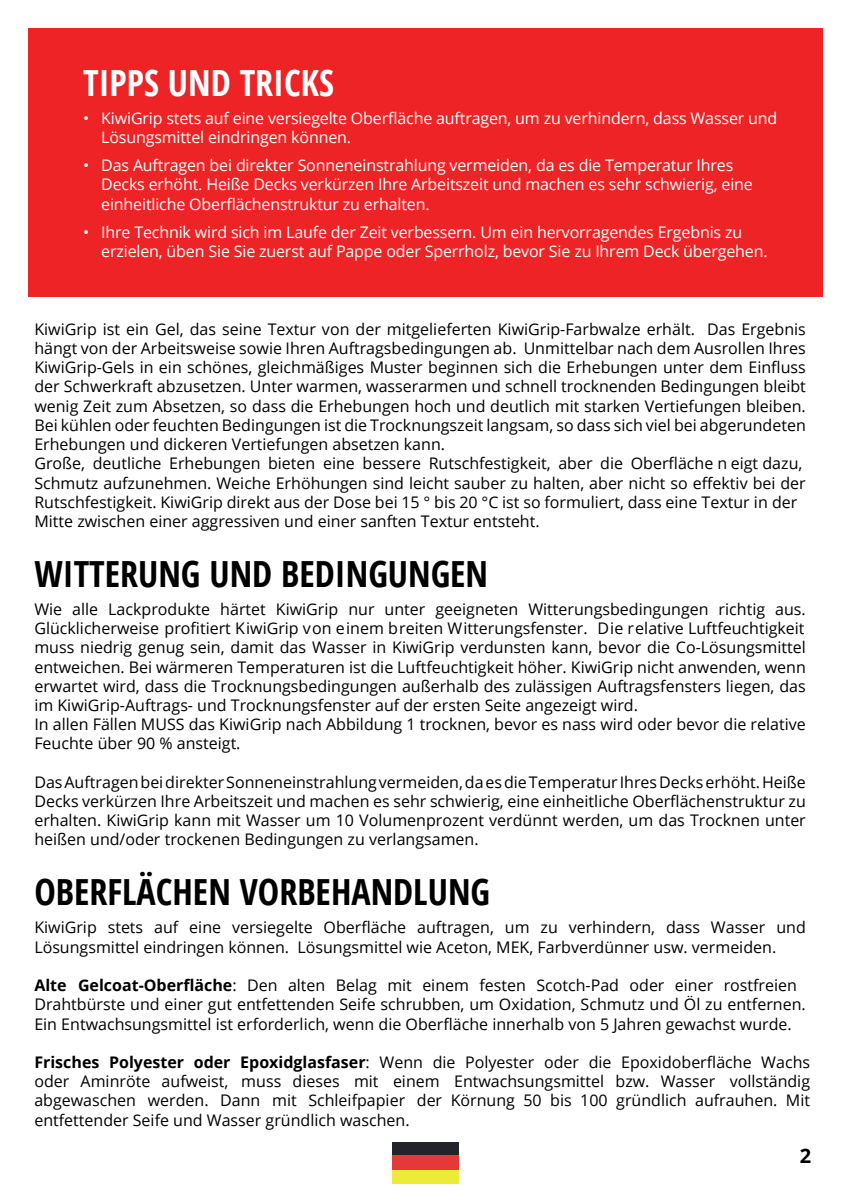
<style>
.page{position:relative;width:851px;height:1191px;background:#fff}
.page>*{position:absolute;margin:0;border:0;box-sizing:border-box;transform-origin:0 0}
.t1{font:700 condensed 36px "Open Sans";color:#000}
.t2{font:700 condensed 36px "Open Sans";color:#fff}
.t3{font:700 20px "Open Sans";color:#000}
.t4{font:16px/19.2px "Open Sans";color:#000}
.t5{font:16px/19.2px "Open Sans";letter-spacing:-.01em;color:#fff}
.s1{font-weight:700}
</style>
<div class="page">
<div style="left:28px;top:28px;width:794px;height:269px;background:#ee2325"></div>
<div style="left:392px;top:1141px;width:66px;height:42px;background:#232429"></div>
<div style="left:392px;top:1162px;width:66px;height:21px;background:#eeea39"></div>
<div style="left:392px;top:1155px;width:66px;height:14px;background:#e53938"></div>
<h1 class="t2" style="left:83px;top:58px;width:252px">TIPPS UND TRICKS</h1>
<p class="t5" style="left:101px;top:108px;width:677px;text-indent:-18px">• KiwiGrip stets auf eine versiegelte Oberfläche auftragen, um zu verhindern, dass Wasser und<br>Lösungsmittel eindringen können.</p>
<p class="t5" style="left:101px;top:155px;width:653px;text-indent:-18px">• Das Auftragen bei direkter Sonneneinstrahlung vermeiden, da es die Temperatur Ihres<br>Decks erhöht. Heiße Decks verkürzen Ihre Arbeitszeit und machen es sehr schwierig, eine einheitliche Oberflächenstruktur zu erhalten.</p>
<p class="t5" style="left:101px;top:222px;width:667px;text-indent:-18px">• Ihre Technik wird sich im Laufe der Zeit verbessern. Um ein hervorragendes Ergebnis zu erzielen, üben Sie Sie zuerst auf Pappe oder Sperrholz, bevor Sie zu Ihrem Deck übergehen.</p>
<p class="t4" style="left:34px;top:319px;width:772px">KiwiGrip ist ein Gel, das seine Textur von der mitgelieferten KiwiGrip-Farbwalze erhält. Das Ergebnis hängt von der Arbeitsweise sowie Ihren Auftragsbedingungen ab. Unmittelbar nach dem Ausrollen Ihres KiwiGrip-Gels in ein schönes, gleichmäßiges Muster beginnen sich die Erhebungen unter dem Einfluss der Schwerkraft abzusetzen. Unter warmen, wasserarmen und schnell trocknenden Bedingungen bleibt wenig Zeit zum Absetzen, so dass die Erhebungen hoch und deutlich mit starken Vertiefungen bleiben.<br>Bei kühlen oder feuchten Bedingungen ist die Trocknungszeit langsam, so dass sich viel bei abgerundeten Erhebungen und dickeren Vertiefungen absetzen kann.<br>Große, deutliche Erhebungen bieten eine bessere Rutschfestigkeit, aber die Oberfläche n eigt dazu, Schmutz aufzunehmen. Weiche Erhöhungen sind leicht sauber zu halten, aber nicht so effektiv bei der Rutschfestigkeit. KiwiGrip direkt aus der Dose bei 15 ° bis 20 °C ist so formuliert, dass eine Textur in der Mitte zwischen einer aggressiven und einer sanften Textur entsteht.</p>
<h1 class="t1" style="left:34px;top:549px;width:455px">WITTERUNG UND BEDINGUNGEN</h1>
<p class="t4" style="left:34px;top:599px;width:772px">Wie alle Lackprodukte härtet KiwiGrip nur unter geeigneten Witterungsbedingungen richtig aus.<br>Glücklicherweise profitiert KiwiGrip von einem breiten Witterungsfenster. Die relative Luftfeuchtigkeit muss niedrig genug sein, damit das Wasser in KiwiGrip verdunsten kann, bevor die Co-Lösungsmittel entweichen. Bei wärmeren Temperaturen ist die Luftfeuchtigkeit höher. KiwiGrip nicht anwenden, wenn erwartet wird, dass die Trocknungsbedingungen außerhalb des zulässigen Auftragsfensters liegen, das im KiwiGrip-Auftrags- und Trocknungsfenster auf der ersten Seite angezeigt wird.<br>In allen Fällen MUSS das KiwiGrip nach Abbildung 1 trocknen, bevor es nass wird oder bevor die relative Feuchte über 90 % ansteigt.</p>
<p class="t4" style="left:34px;top:772px;width:773px;text-align:justify">Das Auftragen bei direkter Sonneneinstrahlungvermeiden, da es die Temperatur Ihres Decks erhöht. Heiße Decks verkürzen Ihre Arbeitszeit und machen es sehr schwierig, eine einheitliche Oberflächenstruktur zu erhalten. KiwiGrip kann mit Wasser um 10 Volumenprozent verdünnt werden, um das Trocknen unter heißen und/oder trockenen Bedingungen zu verlangsamen.</p>
<h1 class="t1" style="left:34px;top:867px;width:457px">OBERFLÄCHEN VORBEHANDLUNG</h1>
<p class="t4" style="left:34px;top:917px;width:772px">KiwiGrip stets auf eine versiegelte Oberfläche auftragen, um zu verhindern, dass Wasser und<br>Lösungsmittel eindringen können. Lösungsmittel wie Aceton, MEK, Farbverdünner usw. vermeiden.</p>
<p class="t4" style="left:34px;top:975px;width:772px"><span class="s1">Alte Gelcoat-Oberfläche</span>: Den alten Belag mit einem festen Scotch-Pad oder einer rostfreien<br>Drahtbürste und einer gut entfettenden Seife schrubben, um Oxidation, Schmutz und Öl zu entfernen.<br>Ein Entwachsungsmittel ist erforderlich, wenn die Oberfläche innerhalb von 5 Jahren gewachst wurde.</p>
<p class="t4" style="left:34px;top:1052px;width:777px;text-align:justify"><span class="s1">Frisches Polyester oder Epoxidglasfaser</span>: Wenn die Polyester oder die Epoxidoberfläche Wachs oder Aminröte aufweist, muss dieses mit einem Entwachsungsmittel bzw. Wasser vollständig abgewaschen werden. Dann mit Schleifpapier der Körnung 50 bis 100 gründlich aufrauhen. Mit entfettender Seife und Wasser gründlich waschen.</p>
<p class="t3" style="left:799px;top:1141px;width:13px">2</p>
</div>
